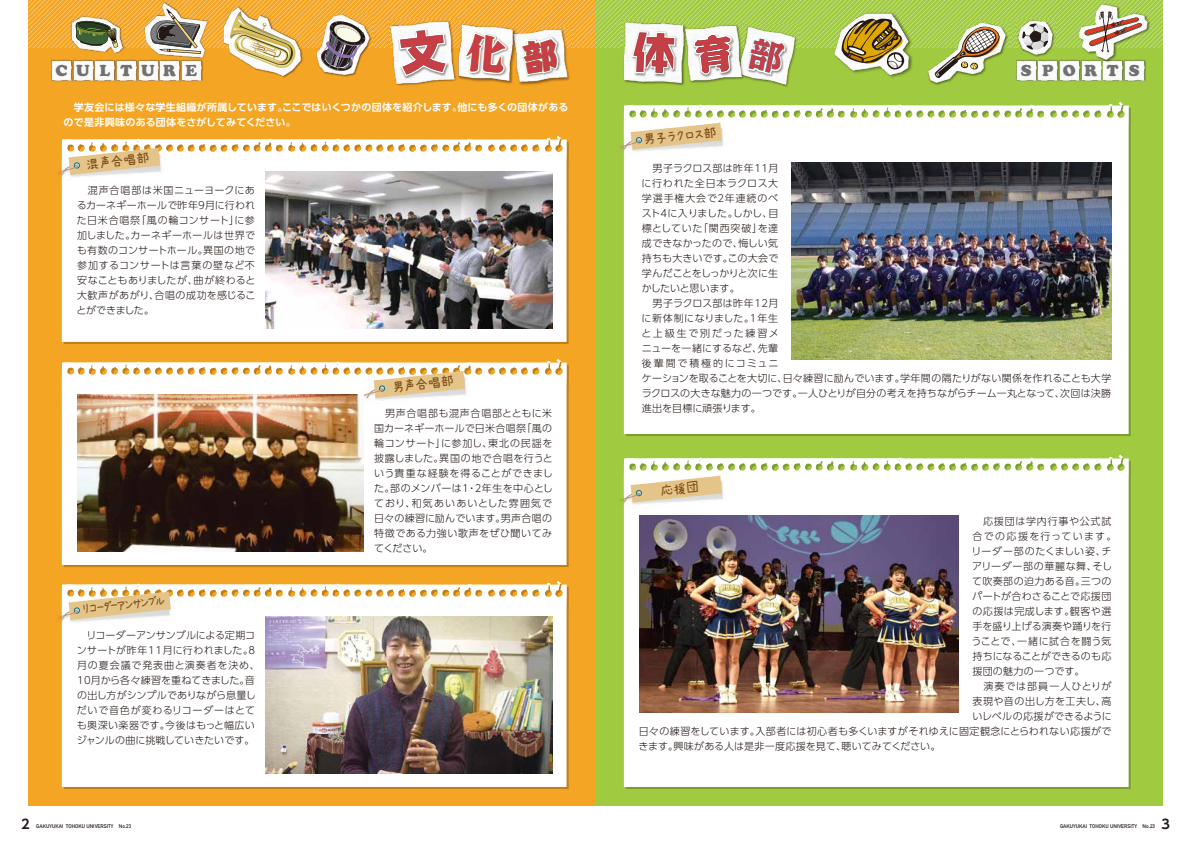
<style>
.page{position:relative;width:1191px;height:842px;background:#fff}
.page>*{position:absolute;margin:0;border:0;box-sizing:border-box;transform-origin:0 0}
.t1{font:15.8px "Cooper Black Std";letter-spacing:.595em;color:#727171}
.t2{font:14.2px "AP Japanesefont";color:#804f1b}
.t3{font:14.2px "AP Japanesefont";color:#804f1b;scale:.87 1}
.t4{font:700 12.9px "UD Shin Go Pro De";color:#221815}
.t5{font:300 10px/15px "UD Shin Go Pro";letter-spacing:.025em;color:#221815}
.t6{font:700 10px/15px "UD Shin Go Pro De";letter-spacing:.02em;color:#fff}
.t7{font:300 10px "UD Shin Go Pro";letter-spacing:.065em;color:#221815}
.t8{font:300 10px "UD Shin Go Pro";letter-spacing:-.005em;color:#221815}
.t9{font:300 10px "UD Shin Go Pro";letter-spacing:.005em;color:#221815}
.t10{font:300 10px "UD Shin Go Pro";letter-spacing:.055em;color:#221815}
.t11{font:300 10px "UD Shin Go Pro";letter-spacing:.08em;color:#221815}
.t12{font:300 10px "UD Shin Go Pro";letter-spacing:.125em;color:#221815}
.t13{font:300 10px "UD Shin Go Pro";letter-spacing:.09em;color:#221815}
.t14{font:5.3px "DIN Mittelschrift Std";color:#221815}
</style>
<div class="page">
<div style="left:596px;top:0;width:567px;height:805px;background:#a0cb40"></div>
<div style="left:29px;top:0;width:567px;height:805px;background:#f5a524"></div>
<img style="left:336px;top:0;width:19px;height:77px">
<svg style="left:336px;top:20px;width:19px;height:52px"></svg>
<img style="left:35px;top:0;width:74px;height:24px">
<svg style="left:75px;top:21px;width:34px;height:3px"></svg>
<img style="left:109px;top:0;width:79px;height:24px">
<svg style="left:150px;top:9px;width:38px;height:15px"></svg>
<img style="left:28px;top:24px;width:9px;height:92px">
<img style="left:37px;top:24px;width:22px;height:58px">
<img style="left:59px;top:24px;width:22px;height:58px">
<img style="left:81px;top:24px;width:21px;height:58px">
<img style="left:102px;top:24px;width:22px;height:58px">
<img style="left:124px;top:24px;width:22px;height:58px">
<img style="left:146px;top:24px;width:42px;height:58px">
<img style="left:188px;top:0;width:148px;height:82px">
<svg style="left:229px;top:11px;width:69px;height:59px"></svg>
<img style="left:355px;top:0;width:68px;height:86px">
<img style="left:559px;top:0;width:29px;height:81px">
<img style="left:548px;top:33px;width:17px;height:49px">
<img style="left:423px;top:0;width:125px;height:85px">
<img style="left:460px;top:29px;width:53px;height:56px">
<img style="left:397px;top:27px;width:54px;height:53px">
<svg style="left:397px;top:27px;width:52px;height:51px;background:#dca9ac"></svg>
<img style="left:945px;top:0;width:37px;height:83px">
<svg style="left:945px;top:25px;width:37px;height:53px"></svg>
<img style="left:830px;top:0;width:115px;height:85px">
<svg style="left:841px;top:17px;width:63px;height:53px;background:#ab995a"></svg>
<img style="left:1088px;top:0;width:75px;height:82px">
<svg style="left:1088px;top:12px;width:54px;height:41px"></svg>
<img style="left:982px;top:0;width:106px;height:82px">
<img style="left:1021px;top:24px;width:28px;height:27px">
<svg style="left:1022px;top:24px;width:26px;height:25px"></svg>
<img style="left:588px;top:0;width:31px;height:48px">
<img style="left:777px;top:0;width:53px;height:87px">
<img style="left:777px;top:33px;width:14px;height:50px">
<img style="left:733px;top:0;width:44px;height:84px">
<img style="left:733px;top:32px;width:2px;height:46px">
<div style="left:623px;top:101px;width:505px;height:333px;background:#fff"></div>
<div style="left:623px;top:101px;width:136px;height:86px;background:#fff"></div>
<img style="left:791px;top:163px;width:320px;height:197px">
<div style="left:623px;top:454px;width:505px;height:333px;background:#fff"></div>
<img style="left:623px;top:454px;width:136px;height:86px">
<img style="left:639px;top:516px;width:319px;height:197px">
<svg style="left:62px;top:135px;width:505px;height:207px;background:#fcf7f0"></svg>
<img style="left:28px;top:117px;width:169px;height:95px">
<svg style="left:57px;top:148px;width:103px;height:28px;background:#e7cfa3"></svg>
<img style="left:266px;top:171px;width:286px;height:158px">
<svg style="left:62px;top:580px;width:505px;height:207px;background:#fdf8f1"></svg>
<img style="left:28px;top:561px;width:177px;height:96px">
<svg style="left:57px;top:591px;width:114px;height:30px;background:#e7cea2"></svg>
<img style="left:266px;top:616px;width:286px;height:158px">
<svg style="left:62px;top:358px;width:505px;height:207px;background:#fdf8f1"></svg>
<img style="left:328px;top:340px;width:174px;height:95px">
<svg style="left:362px;top:371px;width:103px;height:28px;background:#e8d3ac"></svg>
<img style="left:77px;top:394px;width:286px;height:158px">
<svg style="left:463px;top:0;width:96px;height:77px"></svg>
<svg style="left:619px;top:0;width:114px;height:151px"></svg>
<svg style="left:742px;top:36px;width:45px;height:40px;background:#e5e5e1"></svg>
<svg style="left:620px;top:475px;width:102px;height:29px;background:#e6d8b4"></svg>
<h1 class="t1" style="left:55px;top:61px;width:143px">CULTURE</h1>
<h1 class="t1" style="left:1020px;top:61px;width:121px">SPORTS</h1>
<p class="t6" style="left:64px;top:99px;width:506px">　学友会には様々な学生組織が所属しています。ここではいくつかの団体を紹介します。他にも多くの団体があるので是非興味のある団体をさがしてみてください。</p>
<h2 class="t2" style="left:85px;top:157px;width:66px;rotate:-6deg">混声合唱部</h2>
<p class="t5" style="left:76px;top:182px;width:181px;text-align:justify">　混声合唱部は米国ニューヨークにあるカーネギーホールで昨年９月に行われた日米合唱祭「風の輪コンサート」に参加しました。カーネギーホールは世界でも有数のコンサートホール。異国の地で参加するコンサートは言葉の壁など不安なこともありましたが、曲が終わると大歓声があがり、合唱の成功を感じることができました。</p>
<h2 class="t3" style="left:81px;top:602px;width:98px;rotate:-6deg">リコーダーアンサンブル</h2>
<p class="t5" style="left:77px;top:627px;width:185px">　リコーダーアンサンブルによる定期コンサートが昨年11月に行われました。８月の夏会議で発表曲と演奏者を決め、<br>10月から各々練習を重ねてきました。音の出し方がシンプルでありながら息量しだいで音色が変わるリコーダーはとても奥深い楽器です。今後はもっと幅広いジャンルの曲に挑戦していきたいです。</p>
<h2 class="t2" style="left:391px;top:380px;width:65px;rotate:-6deg">男声合唱部</h2>
<p class="t5" style="left:374px;top:405px;width:180px;text-align:justify">　男声合唱部も混声合唱部とともに米国カーネギーホールで日米合唱祭「風の輪コンサート」に参加し、東北の民謡を披露しました。異国の地で合唱を行うという貴重な経験を得ることができました。部のメンバーは１・２年生を中心としており、和気あいあいとした雰囲気で日々の練習に励んでいます。男声合唱の特徴である力強い歌声をぜひ聞いてみてください。</p>
<h2 class="t2" style="left:642px;top:133px;width:76px;rotate:-6deg">男子ラクロス部</h2>
<p class="t5" style="left:641px;top:160px;width:471px">　男子ラクロス部は昨年11月<br>に行われた全日本ラクロス大<br>学選手権大会で２年連続のベ<br>スト４に入りました。しかし、目<br>標としていた「関西突破」を達<br>成できなかったので、悔しい気<br>持ちも大きいです。この大会で<br>学んだことをしっかりと次に生<br>かしたいと思います。<br>　男子ラクロス部は昨年12月<br>に新体制になりました。1年生<br>と上級生で別だった練習メ<br>ニューを一緒にするなど、先輩<br>後輩間で積極的にコミュニ<br>ケーションを取ることを大切に、日々練習に励んでいます。学年間の隔たりがない関係を作れることも大学ラクロスの大きな魅力の一つです。一人ひとりが自分の考えを持ちながらチーム一丸となって、次回は決勝進出を目標に頑張ります。</p>
<p class="t11" style="left:972px;top:513px;width:140px">　応援団は学内行事や公式試</p>
<p class="t12" style="left:972px;top:528px;width:145px">合での応援を行っています。</p>
<p class="t7" style="left:971px;top:543px;width:142px">リーダー部のたくましい姿、チ</p>
<p class="t7" style="left:972px;top:558px;width:141px">アリーダー部の華麗な舞、そし</p>
<p class="t5" style="left:972px;top:573px;width:141px">て吹奏部の迫力ある音。三つの</p>
<p class="t9" style="left:972px;top:588px;width:141px">パートが合わさることで応援団</p>
<p class="t5" style="left:972px;top:603px;width:140px">の応援は完成します。観客や選</p>
<p class="t5" style="left:972px;top:618px;width:140px">手を盛り上げる演奏や踊りを行</p>
<p class="t10" style="left:971px;top:633px;width:141px">うことで、一緒に試合を闘う気</p>
<p class="t8" style="left:972px;top:648px;width:140px">持ちになることができるのも応</p>
<p class="t5" style="left:972px;top:663px;width:114px">援団の魅力の一つです。</p>
<p class="t13" style="left:972px;top:678px;width:140px">　演奏では部員一人ひとりが</p>
<p class="t5" style="left:972px;top:693px;width:140px">表現や音の出し方を工夫し、高</p>
<p class="t8" style="left:972px;top:708px;width:141px">いレベルの応援ができるように</p>
<p class="t5" style="left:639px;top:723px;width:474px">日々の練習をしています。入部者には初心者も多くいますがそれゆえに固定観念にとらわれない応援がで</p>
<p class="t5" style="left:638px;top:738px;width:303px">きます。興味がある人は是非一度応援を見て、聴いてみてください。</p>
<p class="t4" style="left:21px;top:814px;width:10px">2</p>
<p class="t14" style="left:36px;top:823px;width:97px">GAKUYUKAI TOHOKU UNIVERSITY No.23</p>
<p class="t14" style="left:1060px;top:823px;width:97px">GAKUYUKAI TOHOKU UNIVERSITY No.23</p>
<p class="t4" style="left:1161px;top:814px;width:10px">3</p>
</div>
